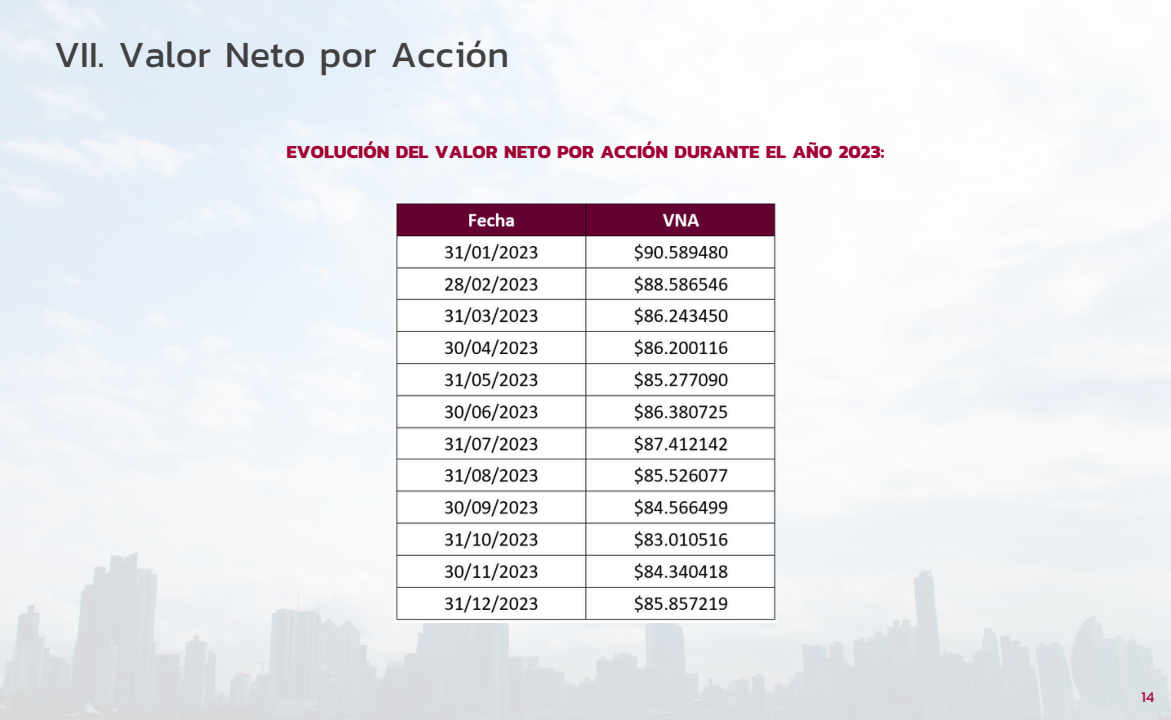
<style>
.page{position:relative;width:1171px;height:720px;background:#fff}
.page>*{position:absolute;margin:0;border:0;box-sizing:border-box;transform-origin:0 0}
.t1{font:37.5px "Kanit";color:#414141}
.t2{font:700 18.75px "Kanit";color:#a10234}
.t3{font:15px "Kanit";color:#a10234}
</style>
<div class="page">
<img style="left:395px;top:202px;width:382px;height:420px">
<p class="t1" style="left:54px;top:26px;width:457px">VII. Valor Neto por Acción</p>
<p class="t2" style="left:287px;top:137px;width:599px">EVOLUCIÓN DEL VALOR NETO POR ACCIÓN DURANTE EL AÑO 2023:</p>
<h1 class="t3" style="left:1141px;top:685px;width:14px">14</h1>
</div>
